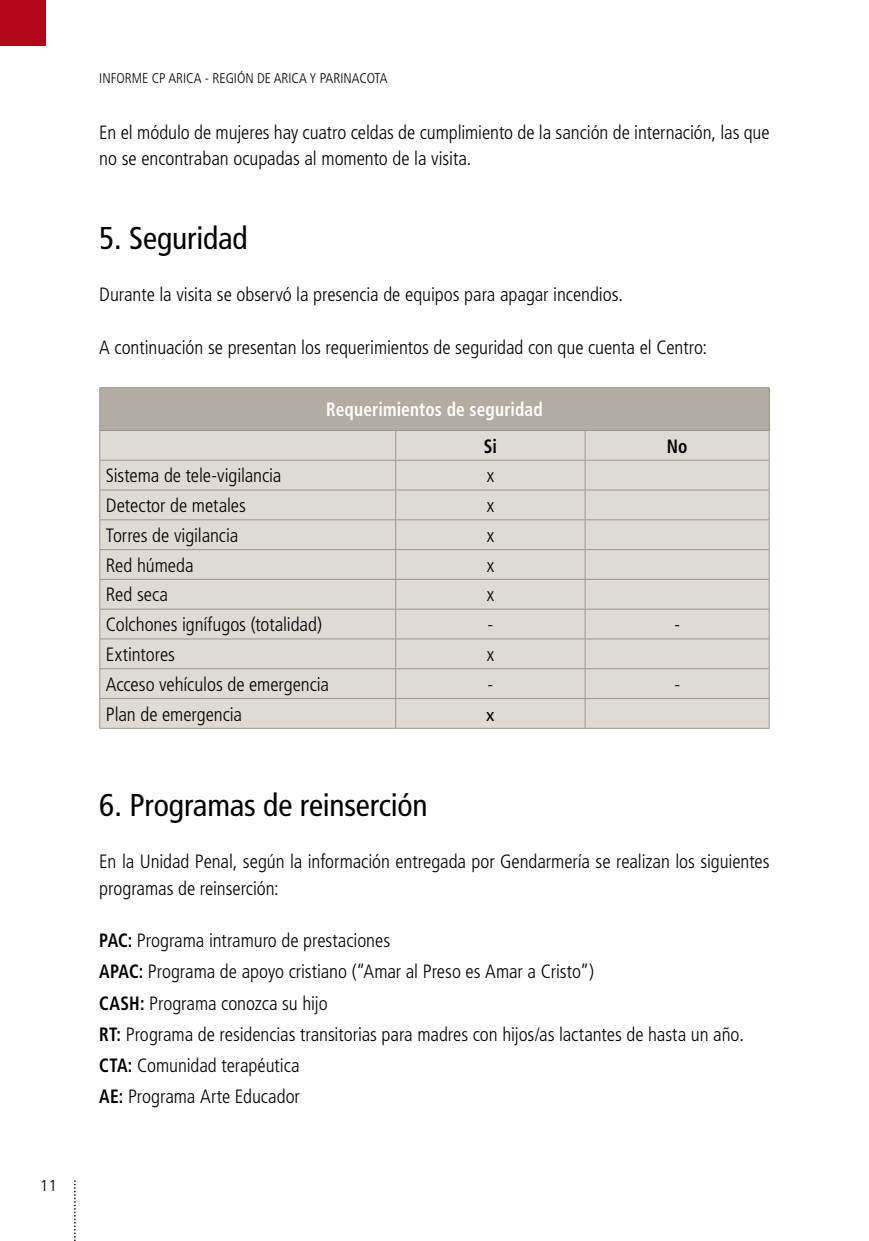
<style>
.page{position:relative;width:869px;height:1241px;background:#fff}
.page>*{position:absolute;margin:0;border:0;box-sizing:border-box;transform-origin:0 0}
.t1{font:condensed 31.5px "Frutiger LT Std";letter-spacing:-.005em;color:#000}
.t2{font:300 condensed 19.25px/31.2px "Frutiger LT Std";letter-spacing:-.005em;color:#000}
.t3{font:700 condensed 19.25px "Frutiger LT Std";letter-spacing:.01em;color:#fff;scale:.9 1}
.t4{font:700 condensed 19.25px "Frutiger LT Std";color:#000;scale:.9 1}
.t5{font:19.25px "Calibri";color:#000}
.t6{font:300 15.75px "Frutiger";color:#000}
.t7{font:300 condensed 14px "Frutiger LT Std";color:#000}
.s1{font-weight:700}
</style>
<div class="page">
<svg style="left:74px;top:1180px;width:2px;height:61px"></svg>
<div style="left:0;top:0;width:45px;height:45px;background:#b2071b"></div>
<div style="left:100px;top:387px;width:668px;height:43px;background:#b2aca2"></div>
<div style="left:100px;top:431px;width:668px;height:296px;background:#dedad4"></div>
<hr style="left:99px;top:387px;width:296px;height:1px;background:#9e968b">
<hr style="left:99px;top:388px;width:1px;height:42px;background:#9e968b">
<hr style="left:395px;top:387px;width:190px;height:1px;background:#9e968b">
<hr style="left:585px;top:387px;width:184px;height:1px;background:#9e968b">
<hr style="left:768px;top:388px;width:1px;height:42px;background:#9e968b">
<hr style="left:99px;top:430px;width:296px;height:1px;background:#9e968b">
<hr style="left:395px;top:430px;width:190px;height:1px;background:#9e968b">
<hr style="left:585px;top:430px;width:184px;height:1px;background:#9e968b">
<hr style="left:99px;top:460px;width:296px;height:1px;background:#9e968b">
<hr style="left:395px;top:460px;width:190px;height:1px;background:#9e968b">
<hr style="left:585px;top:460px;width:184px;height:1px;background:#9e968b">
<hr style="left:99px;top:489px;width:296px;height:1px;background:#9e968b">
<hr style="left:395px;top:489px;width:190px;height:1px;background:#9e968b">
<hr style="left:585px;top:489px;width:184px;height:1px;background:#9e968b">
<hr style="left:99px;top:519px;width:296px;height:1px;background:#9e968b">
<hr style="left:395px;top:519px;width:190px;height:1px;background:#9e968b">
<hr style="left:585px;top:519px;width:184px;height:1px;background:#9e968b">
<hr style="left:99px;top:549px;width:296px;height:1px;background:#9e968b">
<hr style="left:395px;top:549px;width:190px;height:1px;background:#9e968b">
<hr style="left:585px;top:549px;width:184px;height:1px;background:#9e968b">
<hr style="left:99px;top:579px;width:296px;height:1px;background:#9e968b">
<hr style="left:395px;top:579px;width:190px;height:1px;background:#9e968b">
<hr style="left:585px;top:579px;width:184px;height:1px;background:#9e968b">
<hr style="left:99px;top:608px;width:296px;height:1px;background:#9e968b">
<hr style="left:395px;top:608px;width:190px;height:1px;background:#9e968b">
<hr style="left:585px;top:608px;width:184px;height:1px;background:#9e968b">
<hr style="left:99px;top:638px;width:296px;height:1px;background:#9e968b">
<hr style="left:395px;top:638px;width:190px;height:1px;background:#9e968b">
<hr style="left:585px;top:638px;width:184px;height:1px;background:#9e968b">
<hr style="left:99px;top:668px;width:296px;height:1px;background:#9e968b">
<hr style="left:395px;top:668px;width:190px;height:1px;background:#9e968b">
<hr style="left:585px;top:668px;width:184px;height:1px;background:#9e968b">
<hr style="left:99px;top:698px;width:296px;height:1px;background:#9e968b">
<svg style="left:99px;top:431px;width:1px;height:296px"></svg>
<hr style="left:395px;top:698px;width:190px;height:1px;background:#9e968b">
<svg style="left:395px;top:431px;width:1px;height:296px"></svg>
<hr style="left:585px;top:698px;width:184px;height:1px;background:#9e968b">
<svg style="left:584px;top:431px;width:1px;height:296px"></svg>
<svg style="left:768px;top:431px;width:1px;height:296px"></svg>
<hr style="left:99px;top:727px;width:296px;height:1px;background:#9e968b">
<hr style="left:395px;top:727px;width:190px;height:1px;background:#9e968b">
<hr style="left:585px;top:727px;width:184px;height:1px;background:#9e968b">
<p class="t6" style="left:40px;top:1176px;width:19px">11</p>
<p class="t7" style="left:99px;top:70px;width:290px">INFORME CP ARICA - REGIÓN DE ARICA Y PARINACOTA</p>
<p class="t2" style="left:99px;top:119px;width:671px;line-height:26.2px">En el módulo de mujeres hay cuatro celdas de cumplimiento de la sanción de internación, las que no se encontraban ocupadas al momento de la visita.</p>
<h1 class="t1" style="left:99px;top:219px;width:150px">5. Seguridad</h1>
<p class="t2" style="left:99px;top:279px;width:525px">Durante la visita se observó la presencia de equipos para apagar incendios.</p>
<p class="t2" style="left:99px;top:332px;width:609px">A continuación se presentan los requerimientos de seguridad con que cuenta el Centro:</p>
<p class="t3" style="left:326px;top:398px;width:242px">Requerimientos de seguridad</p>
<p class="t4" style="left:483px;top:434px;width:16px">Si</p>
<p class="t4" style="left:666px;top:434px;width:25px">No</p>
<p class="t2" style="left:106px;top:460px;width:177px">Sistema de tele-vigilancia</p>
<p class="t2" style="left:486px;top:460px;width:9px">x</p>
<p class="t2" style="left:106px;top:490px;width:141px">Detector de metales</p>
<p class="t2" style="left:486px;top:490px;width:9px">x</p>
<p class="t2" style="left:106px;top:520px;width:134px">Torres de vigilancia</p>
<p class="t2" style="left:486px;top:520px;width:9px">x</p>
<p class="t2" style="left:106px;top:549px;width:89px">Red húmeda</p>
<p class="t2" style="left:486px;top:549px;width:9px">x</p>
<p class="t2" style="left:106px;top:579px;width:64px">Red seca</p>
<p class="t2" style="left:486px;top:579px;width:9px">x</p>
<p class="t2" style="left:106px;top:609px;width:218px">Colchones ignífugos (totalidad)</p>
<p class="t2" style="left:487px;top:609px;width:7px">-</p>
<p class="t2" style="left:674px;top:609px;width:7px">-</p>
<p class="t2" style="left:106px;top:639px;width:71px">Extintores</p>
<p class="t2" style="left:486px;top:639px;width:9px">x</p>
<p class="t2" style="left:106px;top:668px;width:225px">Acceso vehículos de emergencia</p>
<p class="t2" style="left:487px;top:668px;width:7px">-</p>
<p class="t2" style="left:674px;top:668px;width:7px">-</p>
<p class="t2" style="left:106px;top:698px;width:138px">Plan de emergencia</p>
<p class="t5" style="left:486px;top:702px;width:10px">x</p>
<h1 class="t1" style="left:99px;top:786px;width:330px">6. Programas de reinserción</h1>
<p class="t2" style="left:99px;top:848px;width:671px;line-height:26.2px">En la Unidad Penal, según la información entregada por Gendarmería se realizan los siguientes programas de reinserción:</p>
<p class="t2" style="left:99px;top:924px;width:645px"><span class="s1">PAC:</span> Programa intramuro de prestaciones<br><span class="s1">APAC:</span> Programa de apoyo cristiano (“Amar al Preso es Amar a Cristo”)<br><span class="s1">CASH:</span> Programa conozca su hijo<br><span class="s1">RT:</span> Programa de residencias transitorias para madres con hijos/as lactantes de hasta un año.<br><span class="s1">CTA:</span> Comunidad terapéutica<br><span class="s1">AE:</span> Programa Arte Educador</p>
</div>
